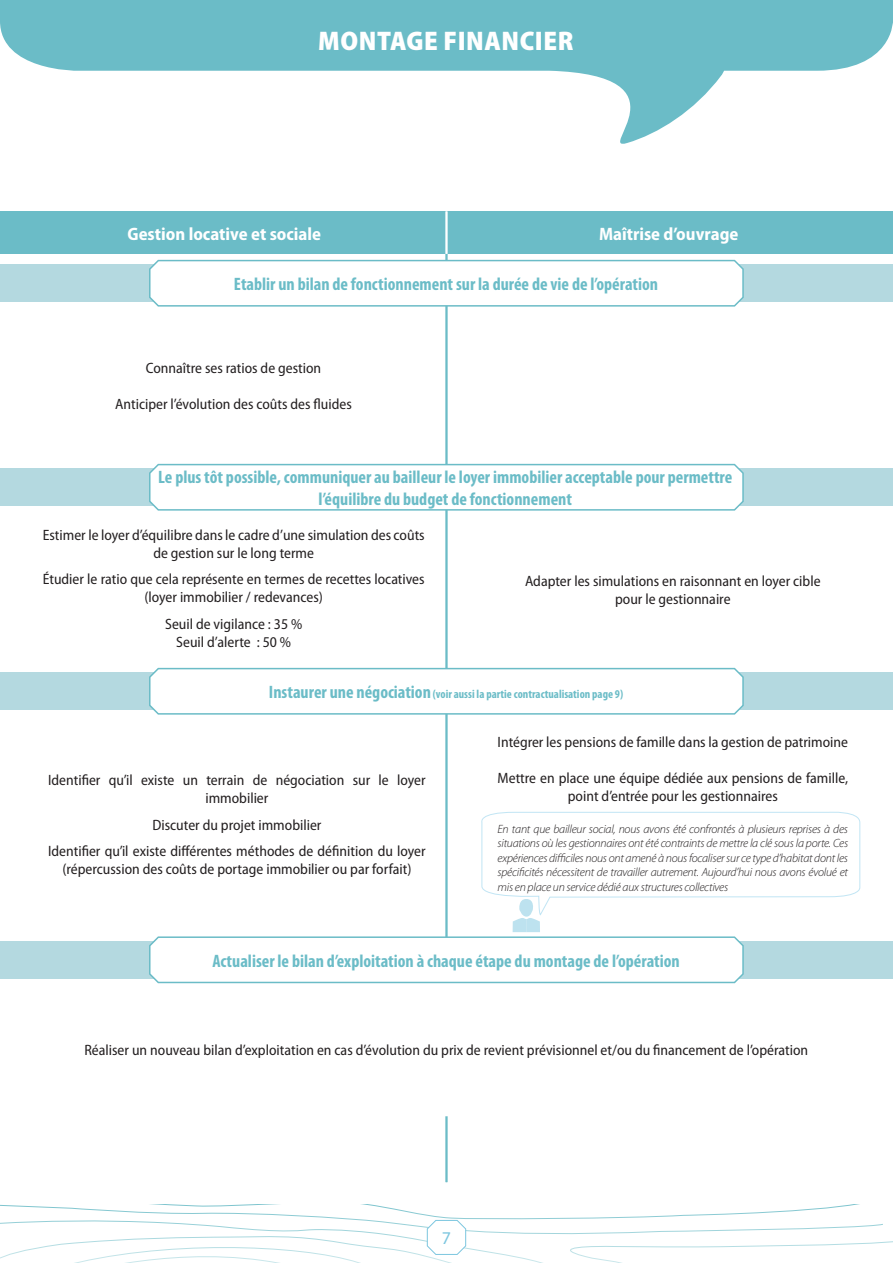
<style>
.page{position:relative;width:893px;height:1263px;background:#fff}
.page>*{position:absolute;margin:0;border:0;box-sizing:border-box;transform-origin:0 0}
.t1{font:900 semi-condensed 27px "Myriad Pro";letter-spacing:.02em;color:#fff}
.t2{font:700 condensed 18px/21.6px "Myriad Pro";color:#6bbcc7;text-align:center}
.t3{font:700 semi-condensed 18px "Myriad Pro";color:#fff}
.t4{font:18px "Myriad Pro";color:#7cc6df}
.t5{font:semi-condensed 15px/18px "Myriad Pro";color:#231f20;text-align:center}
.t6{font:italic 300 12px/14.4px "Myriad Pro";letter-spacing:-.02em;color:#231f20;text-align:justify}
.t7{font:700 condensed 12px "Myriad Pro";color:#6bbcc7}
.s1{font-size:18px}
</style>
<div class="page">
<hr style="left:447px;top:211px;width:1px;height:971px;background:#6bbcc7">
<hr style="left:446px;top:211px;width:1px;height:971px;background:#6bbcc7">
<svg style="left:0;top:0;width:893px;height:144px;fill:#6bbcc7"></svg>
<div style="left:0;top:469px;width:893px;height:37px;background:#b4d9e0"></div>
<svg style="left:148px;top:462px;width:596px;height:49px;background:#f5fafb"></svg>
<div style="left:0;top:673px;width:893px;height:37px;background:#b4d9e0"></div>
<svg style="left:148px;top:666px;width:596px;height:49px;background:#f5fafb"></svg>
<div style="left:55px;top:982px;width:784px;height:134px;background:#fff;border-radius:9px"></div>
<div style="left:0;top:941px;width:893px;height:37px;background:#b4d9e0"></div>
<div style="left:0;top:265px;width:893px;height:37px;background:#b4d9e0"></div>
<svg style="left:148px;top:258px;width:596px;height:49px;background:#f5fafb"></svg>
<div style="left:0;top:212px;width:449px;height:42px;background:#6bbcc7"></div>
<div style="left:444px;top:212px;width:449px;height:42px;background:#6bbcc7"></div>
<hr style="left:447px;top:211px;width:1px;height:43px;background:#fff">
<hr style="left:446px;top:211px;width:1px;height:43px;background:#fff">
<hr style="left:447px;top:88px;width:1px;height:56px;background:#fff">
<hr style="left:446px;top:88px;width:1px;height:56px;background:#fff">
<svg style="left:0;top:1205px;width:893px;height:58px"></svg>
<svg style="left:148px;top:810px;width:713px;height:174px"></svg>
<svg style="left:427px;top:1219px;width:39px;height:36px"></svg>
<h1 class="t1" style="left:318px;top:23px;width:257px">MONTAGE FINANCIER</h1>
<p class="t3" style="left:127px;top:222px;width:195px">Gestion locative et sociale</p>
<p class="t3" style="left:599px;top:222px;width:141px">Maîtrise d’ouvrage</p>
<p class="t2" style="left:234px;top:273px;width:426px">Etablir un bilan de fonctionnement sur la durée de vie de l’opération</p>
<p class="t5" style="left:146px;top:359px;width:177px">Connaître ses ratios de gestion</p>
<p class="t5" style="left:115px;top:395px;width:238px">Anticiper l’évolution des coûts des fluides</p>
<p class="t2" style="left:158px;top:466px;width:576px">Le plus tôt possible, communiquer au bailleur le loyer immobilier acceptable pour permettre l’équilibre du budget de fonctionnement</p>
<p class="t5" style="left:43px;top:526px;width:384px">Estimer le loyer d’équilibre dans le cadre d’une simulation des coûts de gestion sur le long terme</p>
<p class="t5" style="left:43px;top:570px;width:383px">Étudier le ratio que cela représente en termes de recettes locatives (loyer immobilier / redevances)</p>
<p class="t5" style="left:165px;top:615px;width:139px">Seuil de vigilance : 35 %<br>Seuil d’alerte : 50 %</p>
<p class="t5" style="left:525px;top:571px;width:297px">Adapter les simulations en raisonnant en loyer cible pour le gestionnaire</p>
<p class="t7" style="left:269px;top:686px;width:356px"><span class="s1">Instaurer une négociation</span> (voir aussi la partie contractualisation page 9)</p>
<p class="t5" style="left:48px;top:771px;width:379px">Identifier qu’il existe un terrain de négociation sur le loyer immobilier</p>
<p class="t5" style="left:48px;top:811px;width:379px;line-height:26.5px">Discuter du projet immobilier<br>Identifier qu’il existe différentes méthodes de définition du loyer</p>
<p class="t5" style="left:62px;top:860px;width:351px">(répercussion des coûts de portage immobilier ou par forfait)</p>
<p class="t5" style="left:498px;top:732px;width:352px">Intégrer les pensions de famille dans la gestion de patrimoine</p>
<p class="t5" style="left:498px;top:768px;width:352px">Mettre en place une équipe dédiée aux pensions de famille, point d’entrée pour les gestionnaires</p>
<p class="t6" style="left:498px;top:822px;width:352px">En tant que bailleur social, nous avons été confrontés à plusieurs reprises à des situations où les gestionnaires ont été contraints de mettre la clé sous la porte. Ces expériences difficiles nous ont amené à nous focaliser sur ce type d’habitat dont les spécificités nécessitent de travailler autrement. Aujourd’hui nous avons évolué et mis en place un service dédié aux structures collectives</p>
<p class="t2" style="left:212px;top:949px;width:469px">Actualiser le bilan d’exploitation à chaque étape du montage de l’opération</p>
<p class="t5" style="left:84px;top:1041px;width:725px">Réaliser un nouveau bilan d’exploitation en cas d’évolution du prix de revient prévisionnel et/ou du financement de l’opération</p>
<p class="t4" style="left:442px;top:1227px;width:11px">7</p>
</div>
